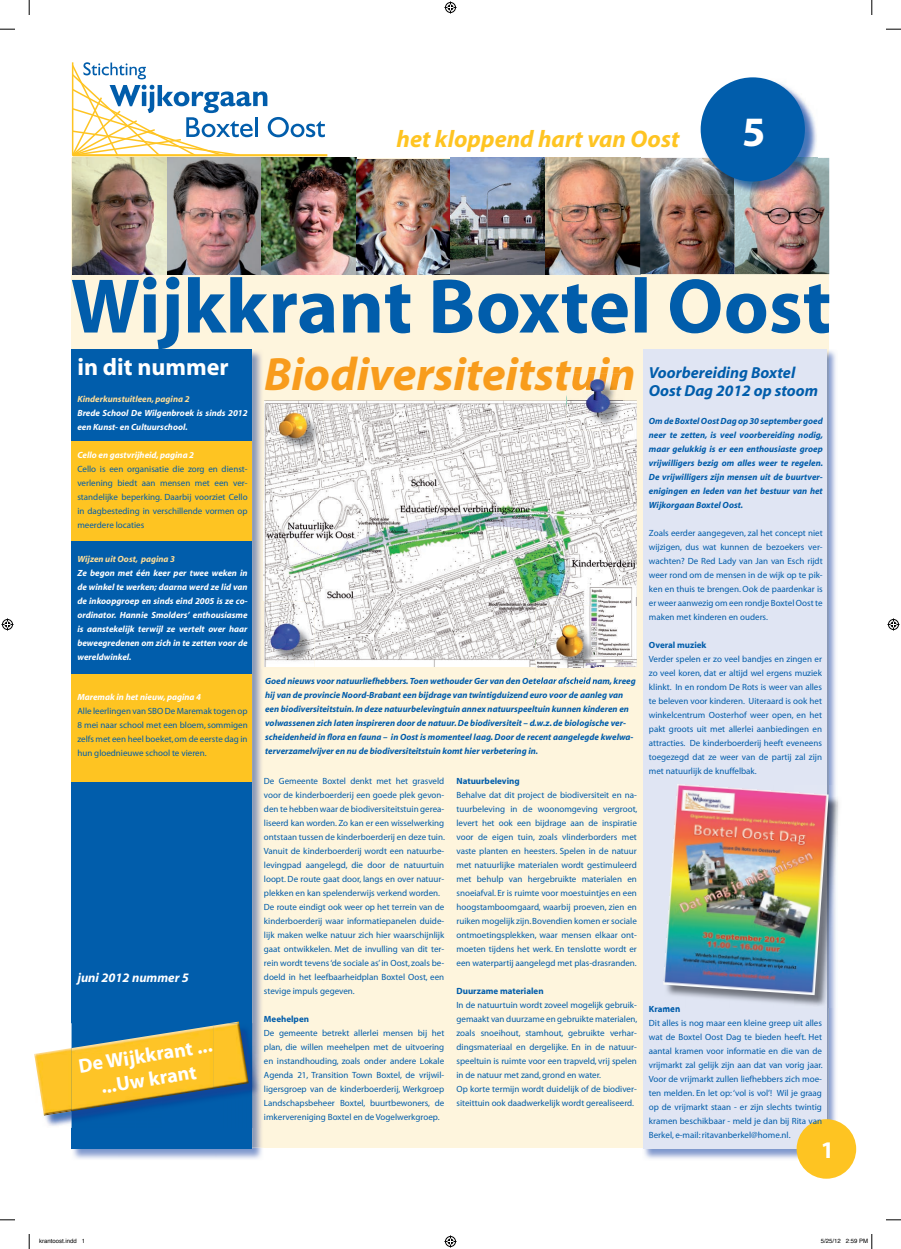
<style>
.page{position:relative;width:901px;height:1249px;background:#fff}
.page>*{position:absolute;margin:0;border:0;box-sizing:border-box;transform-origin:0 0}
.t1{font:italic 700 47px "Myriad Pro";color:#f89c1c}
.t2{font:700 42px "Myriad";color:#fff}
.t3{font:italic 700 24px "Myriad Pro";color:#fec422}
.t4{font:700 24px "Myriad";color:#fff}
.t5{font:700 20px/24px "Myriad";color:#fff;text-align:center}
.t6{font:italic 700 16px/18px "Myriad";color:#015dab}
.t7{font:italic 700 13px "Myriad";color:#fff}
.t8{font:9px/14px "Myriad";color:#015dab;text-align:justify}
.t9{font:italic 700 9px/14px "Myriad";color:#015dab}
.t10{font:italic 700 9px/14px "Myriad";color:#fff}
.t11{font:700 9px "Myriad";color:#015dab}
.t12{font:italic 700 9px "Myriad";color:#ffde97}
.t13{font:6px "Helvetica";color:#000}
</style>
<div class="page">
<div style="left:72px;top:158px;width:756px;height:989px;background:#fef5dd"></div>
<img style="left:828px;top:349px;width:8px;height:437px">
<img style="left:828px;top:1008px;width:9px;height:113px">
<img style="left:644px;top:1149px;width:154px;height:10px">
<img style="left:826px;top:349px;width:2px;height:770px">
<div style="left:642px;top:349px;width:184px;height:800px;background:#e0e5f3"></div>
<img style="left:73px;top:1147px;width:190px;height:12px">
<img style="left:252px;top:351px;width:10px;height:796px">
<div style="left:72px;top:349px;width:180px;height:800px;background:#015dab"></div>
<div style="left:72px;top:441px;width:180px;height:100px;background:#fec422"></div>
<div style="left:72px;top:675px;width:180px;height:107px;background:#fec422"></div>
<img style="left:43px;top:1115px;width:29px;height:13px">
<img style="left:248px;top:1023px;width:13px;height:105px">
<img style="left:72px;top:1111px;width:52px;height:9px">
<img style="left:71px;top:1023px;width:1px;height:25px">
<img style="left:72px;top:1088px;width:176px;height:23px">
<svg style="left:230px;top:1021px;width:9px;height:2px"></svg>
<svg style="left:34px;top:1054px;width:2px;height:11px"></svg>
<img style="left:36px;top:1048px;width:36px;height:67px">
<img style="left:72px;top:1026px;width:141px;height:84px">
<img style="left:213px;top:1023px;width:35px;height:65px">
<div style="left:796px;top:1119px;width:59px;height:60px;background:#fec422;border-radius:50%"></div>
<hr style="left:73px;top:154px;width:254px;height:2px;background:#fec422">
<svg style="left:71px;top:62px;width:254px;height:95px"></svg>
<svg style="left:72px;top:277px;width:757px;height:72px"></svg>
<img style="left:72px;top:158px;width:284px;height:116px">
<img style="left:356px;top:160px;width:94px;height:114px">
<img style="left:451px;top:158px;width:378px;height:116px">
<img style="left:701px;top:79px;width:116px;height:115px">
<div style="left:700px;top:77px;width:104px;height:105px;background:#015dab;border-radius:50%"></div>
<img style="left:674px;top:786px;width:165px;height:222px">
<img style="left:664px;top:1005px;width:15px;height:3px">
<img style="left:663px;top:784px;width:165px;height:211px">
<img style="left:264px;top:401px;width:338px;height:233px">
<img style="left:602px;top:401px;width:34px;height:266px">
<img style="left:314px;top:634px;width:289px;height:33px">
<svg style="left:633px;top:598px;width:3px;height:8px"></svg>
<img style="left:261px;top:602px;width:1px;height:67px">
<img style="left:264px;top:602px;width:50px;height:65px">
<img style="left:273px;top:603px;width:39px;height:59px">
<img style="left:537px;top:677px;width:57px;height:6px">
<img style="left:535px;top:606px;width:62px;height:62px">
<img style="left:566px;top:395px;width:58px;height:36px">
<img style="left:566px;top:373px;width:58px;height:17px">
<img style="left:567px;top:390px;width:54px;height:39px">
<img style="left:567px;top:381px;width:54px;height:9px">
<img style="left:265px;top:401px;width:59px;height:60px">
<img style="left:280px;top:414px;width:39px;height:36px">
<svg style="left:0;top:29px;width:15px;height:1px"></svg>
<svg style="left:886px;top:29px;width:14px;height:1px"></svg>
<svg style="left:0;top:1219px;width:15px;height:2px"></svg>
<svg style="left:886px;top:1219px;width:14px;height:2px"></svg>
<svg style="left:29px;top:0;width:1px;height:15px"></svg>
<svg style="left:29px;top:1234px;width:1px;height:15px"></svg>
<svg style="left:871px;top:0;width:1px;height:15px"></svg>
<svg style="left:444px;top:2px;width:12px;height:12px"></svg>
<svg style="left:444px;top:1235px;width:12px;height:12px"></svg>
<svg style="left:2px;top:618px;width:12px;height:12px"></svg>
<svg style="left:887px;top:618px;width:12px;height:12px"></svg>
<svg style="left:871px;top:1234px;width:1px;height:15px"></svg>
<h3 class="t3" style="left:396px;top:124px;width:284px">het kloppend hart van Oost</h3>
<h2 class="t2" style="left:741px;top:110px;width:25px">5</h2>
<h3 class="t4" style="left:77px;top:354px;width:153px">in dit nummer</h3>
<p class="t12" style="left:77px;top:394px;width:114px">Kinderkunstuitleen, pagina 2</p>
<p class="t10" style="left:77px;top:406px;width:172px">Brede School De Wilgenbroek is sinds 2012 een Kunst- en Cultuurschool.</p>
<p class="t10" style="left:77px;top:448px;width:118px">Cello en gastvrijheid, pagina 2</p>
<p class="t8" style="left:77px;top:462px;width:172px">Cello is een organisatie die zorg en dienst&shy;verlening biedt aan mensen met een ver&shy;standelijke beperking. Daarbij voorziet Cello in dagbesteding in verschillende vormen op meerdere locaties</p>
<p class="t12" style="left:77px;top:554px;width:99px">Wijzen uit Oost, pagina 3</p>
<p class="t10" style="left:77px;top:566px;width:172px;text-align:justify">Ze begon met één keer per twee weken in de winkel te werken; daarna werd ze lid van de inkoopgroep en sinds eind 2005 is ze co&shy;ordinator. Hannie Smolders’ enthousiasme is aanstekelijk terwijl ze vertelt over haar beweegredenen om zich in te zetten voor de wereldwinkel.</p>
<p class="t10" style="left:77px;top:690px;width:125px">Maremak in het nieuw, pagina 4</p>
<p class="t8" style="left:77px;top:704px;width:172px">Alle leerlingen van SBO De Maremak togen op 8 mei naar school met een bloem, sommigen zelfs met een heel boeket, om de eerste dag in hun gloednieuwe school te vieren.</p>
<h3 class="t7" style="left:77px;top:970px;width:113px">juni 2012 nummer 5</h3>
<h3 class="t5" style="left:77px;top:1055px;width:137px;rotate:-9deg">De Wijkkrant ... ...Uw krant</h3>
<h1 class="t1" style="left:264px;top:343px;width:373px">Biodiversiteitstuin</h1>
<p class="t9" style="left:265px;top:674px;width:372px">Goed nieuws voor natuurliefhebbers. Toen wethouder Ger van den Oetelaar afscheid nam, kreeg hij van de provincie Noord-Brabant een bijdrage van twintigduizend euro voor de aanleg van een biodiversiteitstuin. In deze natuurbelevingtuin annex natuurspeeltuin kunnen kinderen en volwassenen zich laten inspireren door de natuur. De biodiversiteit – d.w.z. de biologische ver&shy;scheidenheid in flora en fauna – in Oost is momenteel laag. Door de recent aangelegde kwelwa&shy;terverzamelvijver en nu de biodiversiteitstuin komt hier verbetering in.</p>
<p class="t8" style="left:264px;top:774px;width:182px;text-align:left">De Gemeente Boxtel denkt met het grasveld voor de kinderboerderij een goede plek gevon&shy;den te hebben waar de biodiversiteitstuin gerea&shy;liseerd kan worden. Zo kan er een wisselwerking ontstaan tussen de kinderboerderij en deze tuin.<br>Vanuit de kinderboerderij wordt een natuurbe&shy;levingpad aangelegd, die door de natuurtuin loopt. De route gaat door, langs en over natuur&shy;plekken en kan spelenderwijs verkend worden.<br>De route eindigt ook weer op het terrein van de kinderboerderij waar informatiepanelen duide&shy;lijk maken welke natuur zich hier waarschijnlijk gaat ontwikkelen. Met de invulling van dit ter&shy;rein wordt tevens ‘de sociale as’ in Oost, zoals be&shy;doeld in het leefbaarheidplan Boxtel Oost, een stevige impuls gegeven.</p>
<p class="t11" style="left:264px;top:1014px;width:47px">Meehelpen</p>
<p class="t8" style="left:264px;top:1026px;width:182px">De gemeente betrekt allerlei mensen bij het plan, die willen meehelpen met de uitvoering en instandhouding, zoals onder andere Lokale Agenda 21, Transition Town Boxtel, de vrijwil&shy;ligersgroep van de kinderboerderij, Werkgroep Landschapsbeheer Boxtel, buurtbewoners, de imkervereniging Boxtel en de Vogelwerkgroep.</p>
<p class="t11" style="left:456px;top:776px;width:65px">Natuurbeleving</p>
<p class="t8" style="left:456px;top:788px;width:182px">Behalve dat dit project de biodiversiteit en na&shy;tuurbeleving in de woonomgeving vergroot, levert het ook een bijdrage aan de inspiratie voor de eigen tuin, zoals vlinderborders met vaste planten en heesters. Spelen in de natuur met natuurlijke materialen wordt gestimuleerd met behulp van hergebruikte materialen en snoeiafval. Er is ruimte voor moestuintjes en een hoogstamboomgaard, waarbij proeven, zien en ruiken mogelijk zijn. Bovendien komen er sociale ontmoetingsplekken, waar mensen elkaar ont&shy;moeten tijdens het werk. En tenslotte wordt er een waterpartij aangelegd met plas-drasranden.</p>
<p class="t11" style="left:456px;top:986px;width:89px">Duurzame materialen</p>
<p class="t8" style="left:456px;top:998px;width:182px;text-align:left">In de natuurtuin wordt zoveel mogelijk gebruik&shy;gemaakt van duurzame en gebruikte materialen, zoals snoeihout, stamhout, gebruikte verhar&shy;dingsmateriaal en dergelijke. En in de natuur&shy;speeltuin is ruimte voor een trapveld, vrij spelen in de natuur met zand, grond en water.<br>Op korte termijn wordt duidelijk of de biodiver&shy;siteittuin ook daadwerkelijk wordt gerealiseerd.</p>
<h3 class="t6" style="left:648px;top:364px;width:171px">Voorbereiding Boxtel<br>Oost Dag 2012 op stoom</h3>
<p class="t9" style="left:648px;top:414px;width:176px;text-align:justify">Om de Boxtel Oost Dag op 30 september goed neer te zetten, is veel voorbereiding nodig, maar gelukkig is er een enthousiaste groep vrijwilligers bezig om alles weer te regelen.<br>De vrijwilligers zijn mensen uit de buurtver&shy;enigingen en leden van het bestuur van het Wijkorgaan Boxtel Oost.</p>
<p class="t8" style="left:648px;top:526px;width:175px">Zoals eerder aangegeven, zal het concept niet wijzigen, dus wat kunnen de bezoekers ver&shy;wachten? De Red Lady van Jan van Esch rijdt weer rond om de mensen in de wijk op te pik&shy;ken en thuis te brengen. Ook de paardenkar is er weer aanwezig om een rondje Boxtel Oost te maken met kinderen en ouders.</p>
<p class="t11" style="left:648px;top:640px;width:59px">Overal muziek</p>
<p class="t8" style="left:648px;top:652px;width:175px">Verder spelen er zo veel bandjes en zingen er zo veel koren, dat er altijd wel ergens muziek klinkt. In en rondom De Rots is weer van alles te beleven voor kinderen. Uiteraard is ook het winkelcentrum Oosterhof weer open, en het pakt groots uit met allerlei aanbiedingen en attracties. De kinderboerderij heeft eveneens toegezegd dat ze weer van de partij zal zijn met natuurlijk de knuffelbak.</p>
<p class="t11" style="left:648px;top:1004px;width:33px">Kramen</p>
<p class="t8" style="left:648px;top:1016px;width:175px">Dit alles is nog maar een kleine greep uit alles wat de Boxtel Oost Dag te bieden heeft. Het aantal kramen voor informatie en die van de vrijmarkt zal gelijk zijn aan dat van vorig jaar.<br>Voor de vrijmarkt zullen liefhebbers zich moe&shy;ten melden. En let op: ‘vol is vol’! Wil je graag op de vrijmarkt staan - er zijn slechts twintig kramen beschikbaar - meld je dan bij Rita van Berkel, e-mail: ritavanberkel@home.nl.</p>
<h3 class="t4" style="left:820px;top:1138px;width:15px">1</h3>
<p class="t13" style="left:39px;top:1236px;width:48px">krantoost.indd 1</p>
<p class="t13" style="left:820px;top:1236px;width:49px">5/25/12 2:59 PM</p>
</div>
